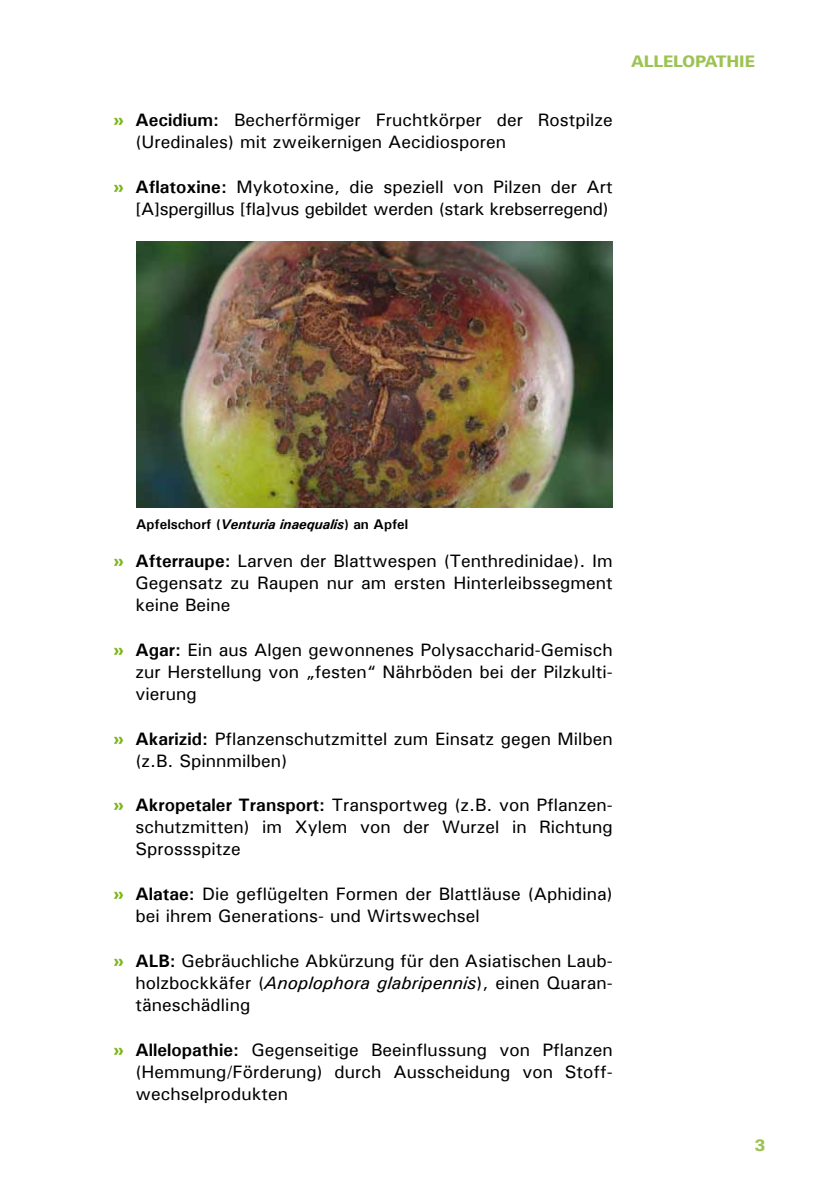
<style>
.page{position:relative;width:840px;height:1191px;background:#fff}
.page>*{position:absolute;margin:0;border:0;box-sizing:border-box;transform-origin:0 0}
.t1{font:18px/22px "Univers";color:#000;text-align:justify}
.t2{font:18px/22px "Univers";letter-spacing:-.02em;color:#000;text-align:right}
.t3{font:800 16px "Linotype Univers 730";color:#9cc352}
.t4{font:700 14px "Univers";color:#000}
.s1{font-family:"Linotype Univers 730";font-weight:800;color:#7db61c}
.s2{font-weight:700}
.s3{font-style:italic}
</style>
<div class="page">
<img style="left:136px;top:241px;width:476px;height:266px">
<p class="t1" style="left:135px;top:108px;width:478px;text-indent:-22px"><span class="s1">»</span> <span class="s2">Aecidium:</span> Becherförmiger Fruchtkörper der Rostpilze (Uredinales) mit zweikernigen Aecidiosporen</p>
<p class="t2" style="left:113px;top:175px;width:500px"><span class="s1">»</span> <span class="s2">Aflatoxine:</span> Mykotoxine, die speziell von Pilzen der Art [A]spergillus [fla]vus gebildet werden (stark krebserregend)</p>
<p class="t3" style="left:631px;top:51px;width:125px">ALLELOPATHIE</p>
<p class="t4" style="left:136px;top:515px;width:273px">Apfelschorf (<span class="s3">Venturia inaequalis</span>) an Apfel</p>
<p class="t1" style="left:135px;top:550px;width:478px;text-indent:-22px"><span class="s1">»</span> <span class="s2">Afterraupe:</span> Larven der Blattwespen (Tenthredinidae). Im Gegensatz zu Raupen nur am ersten Hinterleibssegment keine Beine</p>
<p class="t1" style="left:135px;top:638px;width:478px;text-indent:-22px"><span class="s1">»</span> <span class="s2">Agar:</span> Ein aus Algen gewonnenes Polysaccharid-Gemisch zur Herstellung von „festen“ Nährböden bei der Pilzkulti&shy;vierung</p>
<p class="t1" style="left:135px;top:727px;width:478px;text-indent:-22px"><span class="s1">»</span> <span class="s2">Akarizid:</span> Pflanzenschutzmittel zum Einsatz gegen Milben (z.B. Spinnmilben)</p>
<p class="t1" style="left:135px;top:794px;width:478px;text-indent:-22px"><span class="s1">»</span> <span class="s2">Akropetaler Transport:</span> Transportweg (z.B. von Pflanzen&shy;schutzmitten) im Xylem von der Wurzel in Richtung Sprossspitze</p>
<p class="t1" style="left:135px;top:882px;width:478px;text-indent:-22px"><span class="s1">»</span> <span class="s2">Alatae:</span> Die geflügelten Formen der Blattläuse (Aphidina) bei ihrem Generations- und Wirtswechsel</p>
<p class="t1" style="left:135px;top:949px;width:478px;text-indent:-22px"><span class="s1">»</span> <span class="s2">ALB:</span> Gebräuchliche Abkürzung für den Asiatischen Laub&shy;holzbockkäfer (<span class="s3">Anoplophora glabripennis</span>), einen Quaran&shy;täneschädling</p>
<p class="t1" style="left:135px;top:1038px;width:478px;text-indent:-22px"><span class="s1">»</span> <span class="s2">Allelopathie:</span> Gegenseitige Beeinflussung von Pflanzen (Hemmung/Förderung) durch Ausscheidung von Stoff&shy;wechselprodukten</p>
<p class="t3" style="left:754px;top:1135px;width:12px">3</p>
</div>
